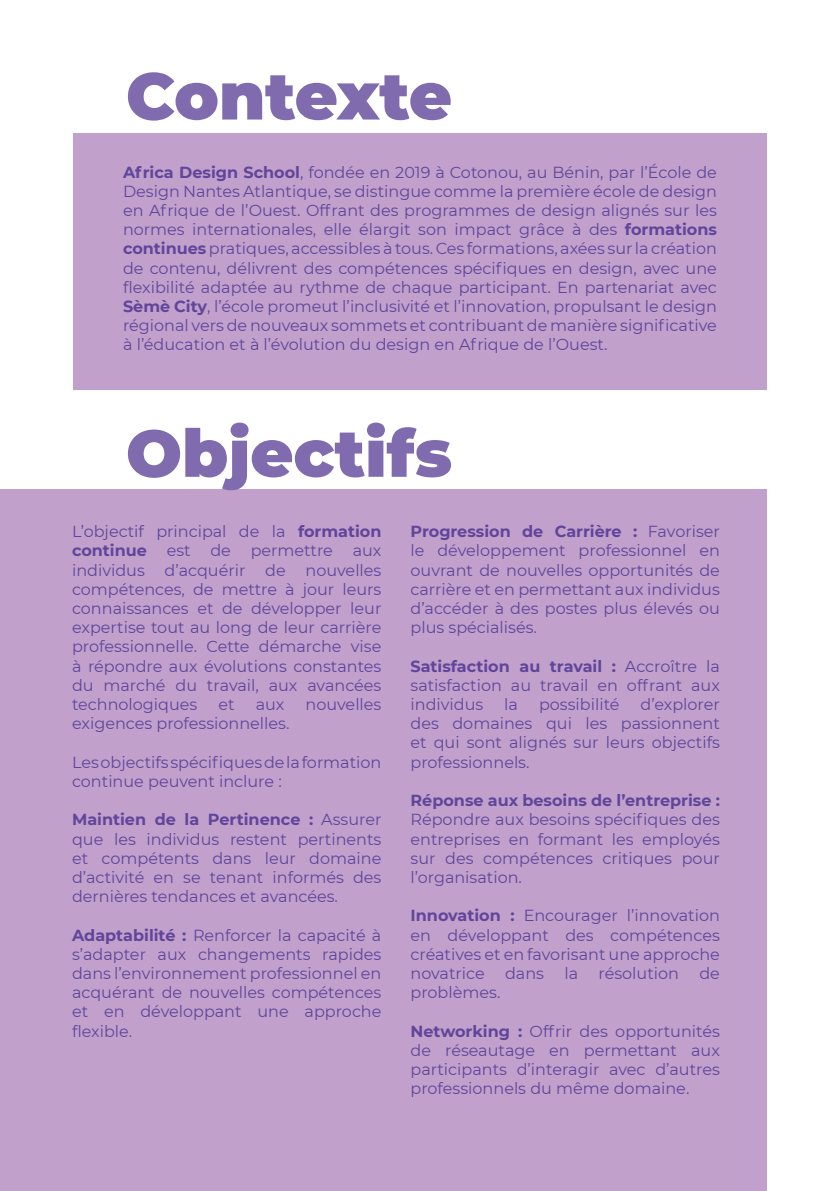
<style>
.page{position:relative;width:840px;height:1191px;background:#fff}
.page>*{position:absolute;margin:0;border:0;box-sizing:border-box;transform-origin:0 0}
.t1{font:900 66px "Montserrat";color:#806baf}
.t2{font:16px/19.2px "Montserrat";color:#60459b;text-align:justify}
.t3{font:700 16px "Montserrat";color:#60459b}
.s1{font-weight:700}
</style>
<div class="page">
<div style="left:73px;top:133px;width:693px;height:257px;background:#c1a1cb"></div>
<div style="left:0;top:490px;width:766px;height:701px;background:#c1a1cb"></div>
<h1 class="t1" style="left:126px;top:47px;width:327px">Contexte</h1>
<p class="t2" style="left:123px;top:162px;width:595px"><span class="s1">Africa Design School</span>, fondée en 2019 à Cotonou, au Bénin, par l’École de Design Nantes Atlantique, se distingue comme la première école de design en Afrique de l’Ouest. Offrant des programmes de design alignés sur les normes internationales, elle élargit son impact grâce à des <span class="s1">formations continues</span> pratiques, accessibles à tous. Ces formations, axées sur la création de contenu, délivrent des compétences spécifiques en design, avec une flexibilité adaptée au rythme de chaque participant. En partenariat avec <span class="s1">Sèmè City</span>, l’école promeut l’inclusivité et l’innovation, propulsant le design régional vers de nouveaux sommets et contribuant de manière significative à l’éducation et à l’évolution du design en Afrique de l’Ouest.</p>
<h1 class="t1" style="left:126px;top:404px;width:327px">Objectifs</h1>
<p class="t2" style="left:410px;top:521px;width:311px"><span class="s1">Progression de Carrière :</span> Favoriser le développement professionnel en ouvrant de nouvelles opportunités de carrière et en permettant aux individus d’accéder à des postes plus élevés ou plus spécialisés.</p>
<p class="t2" style="left:410px;top:656px;width:311px"><span class="s1">Satisfaction au travail :</span> Accroître la satisfaction au travail en offrant aux individus</p>
<p class="t2" style="left:72px;top:521px;width:311px">L’objectif principal de la <span class="s1">formation continue</span> est de permettre aux individus d’acquérir de nouvelles compétences, de mettre à jour leurs connaissances et de développer leur expertise tout au long de leur carrière professionnelle. Cette démarche vise à répondre aux évolutions constantes du marché du travail, aux avancées technologiques</p>
<p class="t2" style="left:218px;top:694px;width:18px">et</p>
<p class="t2" style="left:255px;top:694px;width:30px">aux</p>
<p class="t2" style="left:305px;top:694px;width:77px">nouvelles</p>
<p class="t2" style="left:72px;top:713px;width:219px">exigences professionnelles.</p>
<p class="t2" style="left:72px;top:752px;width:311px">Les objectifs spécifiques de la formation continue peuvent inclure :</p>
<p class="t2" style="left:72px;top:809px;width:311px"><span class="s1">Maintien de la Pertinence :</span> Assurer que les individus restent pertinents et compétents dans leur domaine d’activité en se tenant informés des dernières tendances et avancées.</p>
<p class="t2" style="left:72px;top:924px;width:311px"><span class="s1">Adaptabilité :</span> Renforcer la capacité à s’adapter aux changements rapides dans l’environnement professionnel en acquérant de nouvelles compétences et en développant une approche flexible.</p>
<p class="t2" style="left:410px;top:694px;width:311px;text-indent:230px">d’explorer des domaines qui les passionnent et qui sont alignés sur leurs objectifs professionnels.</p>
<p class="t3" style="left:410px;top:789px;width:311px">Réponse aux besoins de l’entreprise :</p>
<p class="t2" style="left:410px;top:809px;width:311px">Répondre aux besoins spécifiques des entreprises en formant les employés sur des compétences critiques pour l’organisation.</p>
<p class="t2" style="left:410px;top:905px;width:311px"><span class="s1">Innovation :</span> Encourager l’innovation en développant des compétences créatives et en favorisant une approche novatrice</p>
<p class="t2" style="left:504px;top:694px;width:15px">la</p>
<p class="t2" style="left:538px;top:694px;width:82px">possibilité</p>
<p class="t2" style="left:505px;top:963px;width:40px">dans</p>
<p class="t2" style="left:564px;top:963px;width:15px">la</p>
<p class="t2" style="left:598px;top:963px;width:82px">résolution</p>
<p class="t2" style="left:699px;top:963px;width:22px">de</p>
<p class="t2" style="left:410px;top:982px;width:91px">problèmes.</p>
<p class="t2" style="left:410px;top:1020px;width:311px"><span class="s1">Networking :</span> Offrir des opportunités de réseautage en permettant aux participants d’interagir avec d’autres professionnels du même domaine.</p>
</div>
